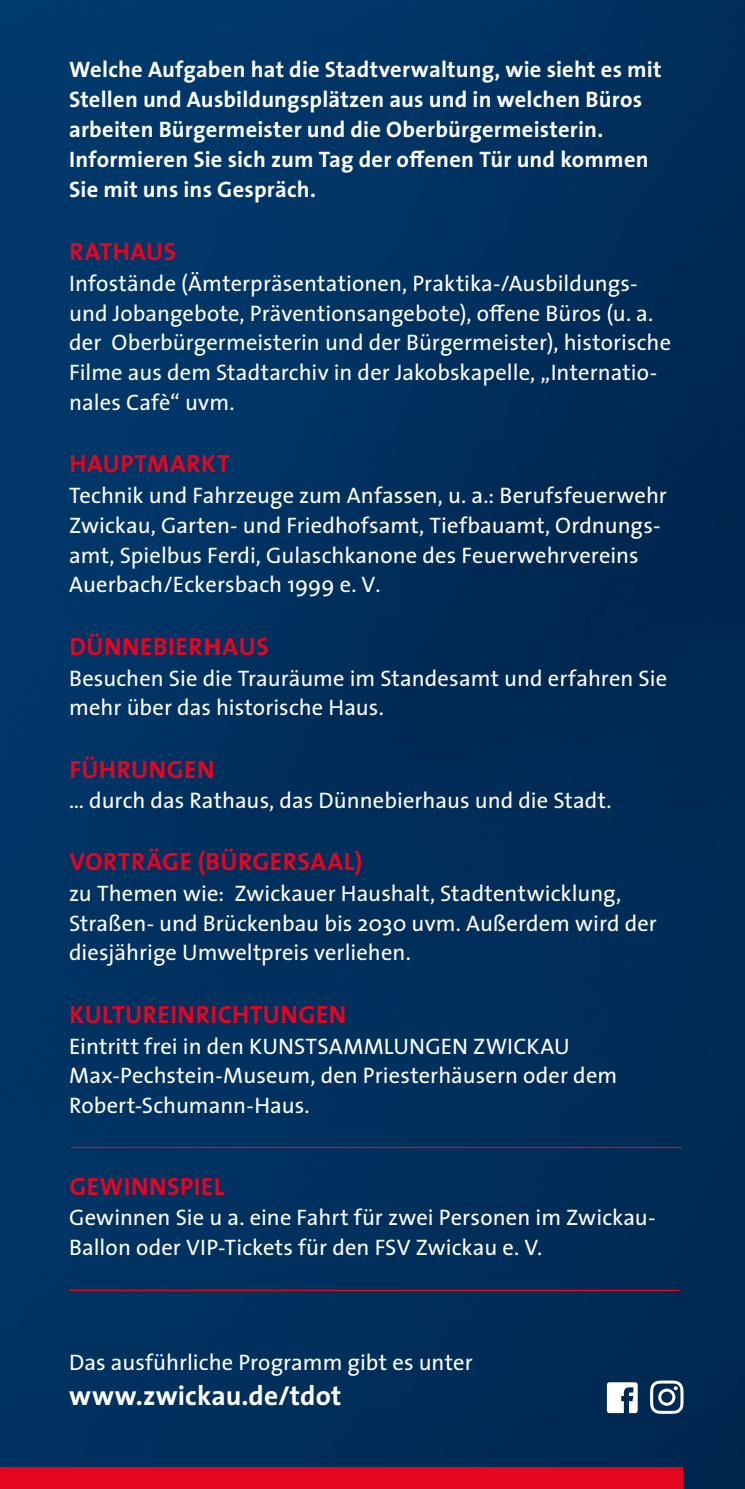
<style>
.page{position:relative;width:745px;height:1489px;background:#fff}
.page>*{position:absolute;margin:0;border:0;box-sizing:border-box;transform-origin:0 0}
.t1{font:700 27.5px "The Sans";letter-spacing:.005em;color:#fff}
.t2{font:700 25px "The Sans";letter-spacing:.02em;color:#e40521}
.t3{font:22.5px/29.8px "The Sans";letter-spacing:.005em;color:#fff}
.t4{font:700 22.5px/30px "The Sans";letter-spacing:.01em;color:#fff}
.s1{font-family:"Verdana";font-size:22.5px}
</style>
<div class="page">
<img style="left:0;top:0;width:744px;height:1488px">
<div style="left:0;top:1467px;width:681px;height:21px;background:#e40521"></div>
<hr style="left:69px;top:1289px;width:611px;height:1px;background:#e40521">
<hr style="left:71px;top:1146px;width:610px;height:2px;background:#e40521">
<svg style="left:606px;top:1382px;width:31px;height:30px"></svg>
<svg style="left:649px;top:1380px;width:34px;height:33px"></svg>
<p class="t4" style="left:69px;top:54px;width:593px">Welche Aufgaben hat die Stadtverwaltung, wie sieht es mit Stellen und Ausbildungsplätzen aus und in welchen Büros arbeiten Bürgermeister und die Oberbürgermeisterin.<br>Informieren Sie sich zum Tag der offenen Tür und kommen Sie mit uns ins Gespräch.</p>
<p class="t2" style="left:69px;top:230px;width:108px">RATHAUS</p>
<p class="t3" style="left:69px;top:267px;width:603px">Infostände (Ämterpräsentationen, Praktika-/Ausbildungs&shy;und Jobangebote, Präventionsangebote), offene Büros (u. a. der Oberbürgermeisterin und der Bürgermeister), historische Filme aus dem Stadtarchiv in der Jakobskapelle, „Internatio&shy;nales Cafè“ uvm.</p>
<p class="t2" style="left:69px;top:443px;width:162px">HAUPTMARKT</p>
<p class="t3" style="left:69px;top:480px;width:599px">Technik und Fahrzeuge zum Anfassen, u. a.: Berufsfeuerwehr Zwickau, Garten- und Friedhofsamt, Tiefbauamt, Ordnungs&shy;amt, Spielbus Ferdi, Gulaschkanone des Feuerwehrvereins Auerbach/Eckersbach 1999 e. V.</p>
<p class="t2" style="left:69px;top:625px;width:201px">DÜNNEBIER<span class="s1">H</span>AUS</p>
<p class="t3" style="left:69px;top:662px;width:599px">Besuchen Sie die Trauräume im Standesamt und erfahren Sie mehr über das historische Haus.</p>
<p class="t2" style="left:69px;top:748px;width:147px">FÜHRUNGEN</p>
<p class="t3" style="left:69px;top:784px;width:543px">… durch das Rathaus, das Dünnebierhaus und die Stadt.</p>
<p class="t2" style="left:69px;top:840px;width:294px">VORTRÄGE (BÜRGERSAAL)</p>
<p class="t3" style="left:69px;top:877px;width:589px">zu Themen wie: Zwickauer Haushalt, Stadtentwicklung,<br>Straßen- und Brückenbau bis 2030 uvm. Außerdem wird der diesjährige Umweltpreis verliehen.</p>
<p class="t2" style="left:69px;top:993px;width:278px">KULTUREINRICHTUNGEN</p>
<p class="t3" style="left:69px;top:1030px;width:549px">Eintritt frei in den KUNSTSAMMLUNGEN ZWICKAU<br>Max-Pechstein-Museum, den Priesterhäusern oder dem<br>Robert-Schumann-Haus.</p>
<p class="t2" style="left:69px;top:1165px;width:157px">GEWINNSPIEL</p>
<p class="t3" style="left:69px;top:1201px;width:587px">Gewinnen Sie u a. eine Fahrt für zwei Personen im Zwickau-<br>Ballon oder VIP-Tickets für den FSV Zwickau e. V.</p>
<p class="t3" style="left:69px;top:1346px;width:405px">Das ausführliche Programm gibt es unter</p>
<p class="t1" style="left:69px;top:1372px;width:274px">www.zwickau.de/tdot</p>
</div>
